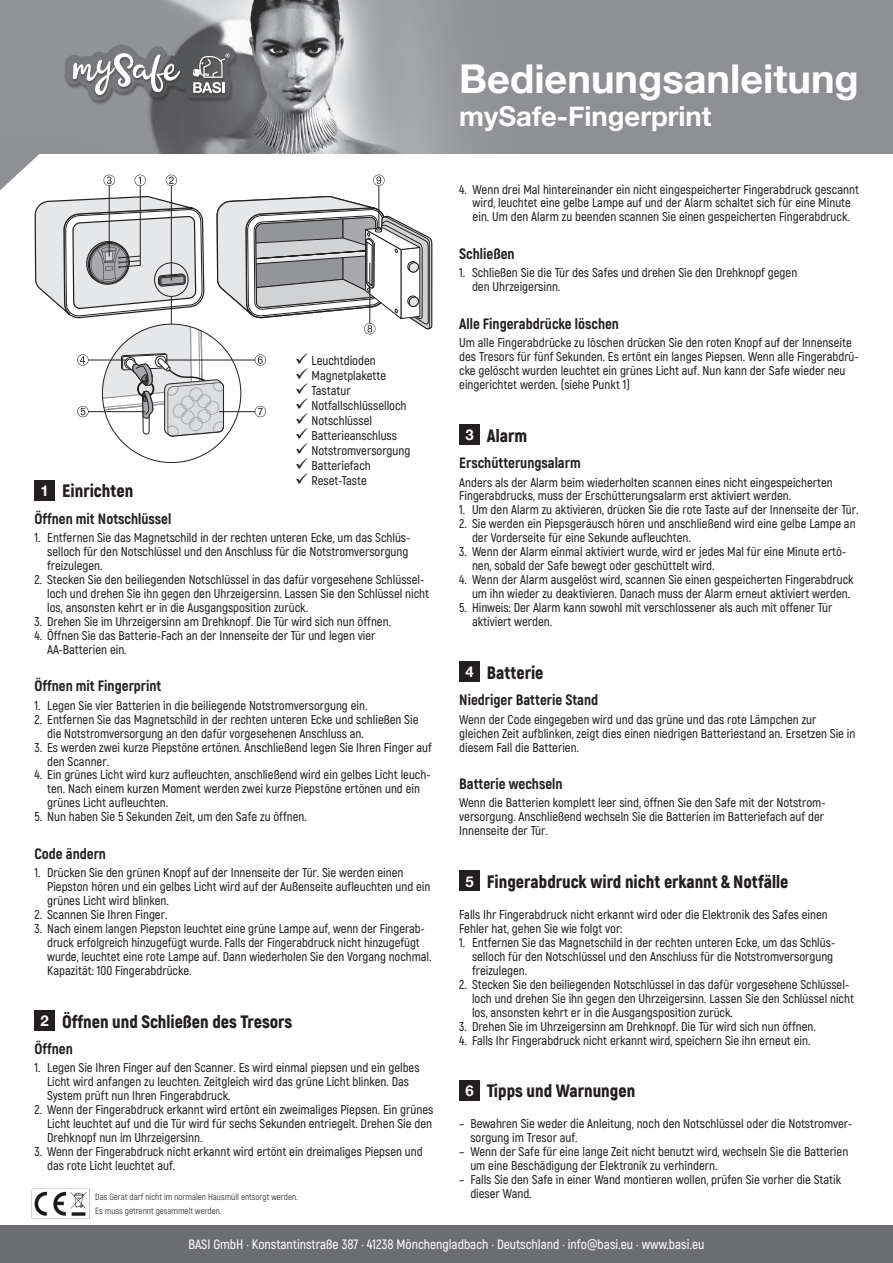
<style>
.page{position:relative;width:893px;height:1263px;background:#fff}
.page>*{position:absolute;margin:0;border:0;box-sizing:border-box;transform-origin:0 0}
.t1{font:700 39.75px "Helvetica Neue";color:#fff}
.t2{font:700 27.45px "Helvetica Neue";color:#fff}
.t3{font:900 18px "Akrobat";color:#231f20}
.t4{font:800 15px "Akrobat";color:#231f20}
.t5{font:600 13.5px "Akrobat";color:#fff}
.t6{font:600 12.75px/14px "Akrobat";color:#231f20}
.t7{font:9px/14px "Akrobat";color:#231f20}
.s1{font-family:"Helvetica Neue";font-weight:700;font-size:14.85px;color:#fff}
</style>
<div class="page">
<img style="left:0;top:0;width:893px;height:190px">
<svg style="left:73px;top:53px;width:107px;height:42px"></svg>
<svg style="left:193px;top:54px;width:37px;height:39px"></svg>
<svg style="left:35px;top:166px;width:398px;height:298px"></svg>
<hr style="left:89px;top:360px;width:37px;height:1px;background:#231f20">
<hr style="left:88px;top:411px;width:57px;height:1px;background:#231f20">
<hr style="left:219px;top:411px;width:36px;height:1px;background:#231f20">
<hr style="left:166px;top:360px;width:89px;height:1px;background:#231f20">
<div style="left:34px;top:480px;width:21px;height:20px;background:#231f20"></div>
<div style="left:34px;top:1010px;width:21px;height:21px;background:#231f20"></div>
<div style="left:459px;top:424px;width:21px;height:21px;background:#231f20"></div>
<div style="left:459px;top:661px;width:21px;height:21px;background:#231f20"></div>
<div style="left:459px;top:870px;width:21px;height:21px;background:#231f20"></div>
<div style="left:459px;top:1080px;width:21px;height:20px;background:#231f20"></div>
<div style="left:0;top:1226px;width:893px;height:37px;background:#6c6d70"></div>
<img style="left:32px;top:1188px;width:57px;height:31px">
<p class="t6" style="left:295px;top:353px;width:82px">✓ Leuchtdioden</p>
<p class="t6" style="left:295px;top:368px;width:93px">✓ Magnetplakette</p>
<p class="t6" style="left:295px;top:383px;width:57px">✓ Tastatur</p>
<p class="t6" style="left:295px;top:398px;width:113px">✓ Notfallschlüsselloch</p>
<p class="t6" style="left:295px;top:413px;width:79px">✓ Notschlüssel</p>
<p class="t6" style="left:295px;top:428px;width:104px">✓ Batterieanschluss</p>
<p class="t6" style="left:295px;top:443px;width:117px">✓ Notstromversorgung</p>
<p class="t6" style="left:295px;top:458px;width:77px">✓ Batteriefach</p>
<p class="t6" style="left:295px;top:473px;width:73px">✓ Reset-Taste</p>
<h3 class="t3" style="left:41px;top:479px;width:94px"><span class="s1">1</span> Einrichten</h3>
<p class="t4" style="left:34px;top:509px;width:138px">Öffnen mit Notschlüssel</p>
<p class="t6" style="left:47px;top:531px;width:365px;text-indent:-13px">1. Entfernen Sie das Magnetschild in der rechten unteren Ecke, um das Schlüs&shy;selloch für den Notschlüssel und den Anschluss für die Notstromversorgung freizulegen.</p>
<p class="t6" style="left:47px;top:573px;width:383px;text-indent:-13px">2. Stecken Sie den beiliegenden Notschlüssel in das dafür vorgesehene Schlüssel&shy;loch und drehen Sie ihn gegen den Uhrzeigersinn. Lassen Sie den Schlüssel nicht los, ansonsten kehrt er in die Ausgangsposition zurück.</p>
<p class="t6" style="left:34px;top:614px;width:358px">3. Drehen Sie im Uhrzeigersinn am Drehknopf. Die Tür wird sich nun öffnen.</p>
<p class="t6" style="left:47px;top:628px;width:330px;text-indent:-13px">4. Öffnen Sie das Batterie-Fach an der Innenseite der Tür und legen vier<br>AA-Batterien ein.</p>
<p class="t4" style="left:34px;top:676px;width:129px">Öffnen mit Fingerprint</p>
<p class="t6" style="left:34px;top:698px;width:334px">1. Legen Sie vier Batterien in die beiliegende Notstromversorgung ein.</p>
<p class="t6" style="left:47px;top:712px;width:373px;text-indent:-13px">2. Entfernen Sie das Magnetschild in der rechten unteren Ecke und schließen Sie die Notstromversorgung an den dafür vorgesehenen Anschluss an.</p>
<p class="t6" style="left:47px;top:740px;width:386px;text-indent:-13px">3. Es werden zwei kurze Piepstöne ertönen. Anschließend legen Sie Ihren Finger auf den Scanner.</p>
<p class="t6" style="left:47px;top:768px;width:385px;text-indent:-13px">4. Ein grünes Licht wird kurz aufleuchten, anschließend wird ein gelbes Licht leuch&shy;ten. Nach einem kurzen Moment werden zwei kurze Piepstöne ertönen und ein grünes Licht aufleuchten.</p>
<p class="t6" style="left:34px;top:810px;width:274px">5. Nun haben Sie 5 Sekunden Zeit, um den Safe zu öffnen.</p>
<p class="t4" style="left:34px;top:844px;width:73px">Code ändern</p>
<p class="t6" style="left:47px;top:866px;width:385px;text-indent:-13px">1. Drücken Sie den grünen Knopf auf der Innenseite der Tür. Sie werden einen<br>Piepston hören und ein gelbes Licht wird auf der Außenseite aufleuchten und ein grünes Licht wird blinken.</p>
<p class="t6" style="left:34px;top:907px;width:134px">2. Scannen Sie Ihren Finger.</p>
<p class="t6" style="left:47px;top:921px;width:386px;text-indent:-13px">3. Nach einem langen Piepston leuchtet eine grüne Lampe auf, wenn der Fingerab&shy;druck erfolgreich hinzugefügt wurde. Falls der Fingerabdruck nicht hinzugefügt wurde, leuchtet eine rote Lampe auf. Dann wiederholen Sie den Vorgang nochmal.<br>Kapazität: 100 Fingerabdrücke.</p>
<h3 class="t3" style="left:41px;top:1010px;width:253px"><span class="s1">2</span> Öffnen und Schließen des Tresors</h3>
<p class="t4" style="left:34px;top:1039px;width:40px">Öffnen</p>
<p class="t6" style="left:47px;top:1061px;width:374px;text-indent:-13px">1. Legen Sie Ihren Finger auf den Scanner. Es wird einmal piepsen und ein gelbes<br>Licht wird anfangen zu leuchten. Zeitgleich wird das grüne Licht blinken. Das<br>System prüft nun Ihren Fingerabdruck.</p>
<p class="t6" style="left:47px;top:1103px;width:388px;text-align:justify;text-indent:-13px">2. Wenn der Fingerabdruck erkannt wird ertönt ein zweimaliges Piepsen. Ein grünes Licht leuchtet auf und die Tür wird für sechs Sekunden entriegelt. Drehen Sie den Drehknopf nun im Uhrzeigersinn.</p>
<p class="t6" style="left:47px;top:1145px;width:377px;text-indent:-13px">3. Wenn der Fingerabdruck nicht erkannt wird ertönt ein dreimaliges Piepsen und das rote Licht leuchtet auf.</p>
<p class="t7" style="left:95px;top:1189px;width:204px">Das Gerät darf nicht im normalen Hausmüll entsorgt werden.<br>Es muss getrennt gesammelt werden.</p>
<h1 class="t1" style="left:459px;top:54px;width:401px">Bedienungsanleitung</h1>
<h2 class="t2" style="left:459px;top:99px;width:254px">mySafe-Fingerprint</h2>
<p class="t6" style="left:459px;top:182px;width:401px;text-align:center">4. Wenn drei Mal hintereinander ein nicht eingespeicherter Fingerabdruck gescannt wird, leuchtet eine gelbe Lampe auf und der Alarm schaltet sich für eine Minute<br>ein. Um den Alarm zu beenden scannen Sie einen gespeicherten Fingerabdruck.</p>
<p class="t4" style="left:459px;top:244px;width:57px">Schließen</p>
<p class="t6" style="left:472px;top:266px;width:327px;text-indent:-13px">1. Schließen Sie die Tür des Safes und drehen Sie den Drehknopf gegen den Uhrzeigersinn.</p>
<p class="t4" style="left:459px;top:314px;width:161px">Alle Fingerabdrücke löschen</p>
<p class="t6" style="left:459px;top:336px;width:401px">Um alle Fingerabdrücke zu löschen drücken Sie den roten Knopf auf der Innenseite des Tresors für fünf Sekunden. Es ertönt ein langes Piepsen. Wenn alle Fingerabdrü&shy;cke gelöscht wurden leuchtet ein grünes Licht auf. Nun kann der Safe wieder neu eingerichtet werden. (siehe Punkt 1)</p>
<h3 class="t3" style="left:465px;top:424px;width:63px"><span class="s1">3</span> Alarm</h3>
<p class="t4" style="left:459px;top:453px;width:123px">Erschütterungsalarm</p>
<p class="t6" style="left:459px;top:475px;width:375px">Anders als der Alarm beim wiederholten scannen eines nicht eingespeicherten<br>Fingerabdrucks, muss der Erschütterungsalarm erst aktiviert werden.</p>
<p class="t6" style="left:459px;top:503px;width:401px">1. Um den Alarm zu aktivieren, drücken Sie die rote Taste auf der Innenseite der Tür.</p>
<p class="t6" style="left:472px;top:517px;width:385px;text-indent:-13px">2. Sie werden ein Piepsgeräusch hören und anschließend wird eine gelbe Lampe an der Vorderseite für eine Sekunde aufleuchten.</p>
<p class="t6" style="left:472px;top:545px;width:376px;text-indent:-13px">3. Wenn der Alarm einmal aktiviert wurde, wird er jedes Mal für eine Minute ertö&shy;nen, sobald der Safe bewegt oder geschüttelt wird.</p>
<p class="t6" style="left:459px;top:573px;width:396px;text-align:right">4. Wenn der Alarm ausgelöst wird, scannen Sie einen gespeicherten Fingerabdruck um ihn wieder zu deaktivieren. Danach muss der Alarm erneut aktiviert werden.</p>
<p class="t6" style="left:472px;top:601px;width:362px;text-indent:-13px">5. Hinweis: Der Alarm kann sowohl mit verschlossener als auch mit offener Tür aktiviert werden.</p>
<h3 class="t3" style="left:465px;top:661px;width:80px"><span class="s1">4</span> Batterie</h3>
<p class="t4" style="left:459px;top:690px;width:141px">Niedriger Batterie Stand</p>
<p class="t6" style="left:459px;top:712px;width:398px">Wenn der Code eingegeben wird und das grüne und das rote Lämpchen zur gleichen Zeit aufblinken, zeigt dies einen niedrigen Batteriestand an. Ersetzen Sie in diesem Fall die Batterien.</p>
<p class="t4" style="left:459px;top:774px;width:105px">Batterie wechseln</p>
<p class="t6" style="left:459px;top:796px;width:368px;text-align:justify">Wenn die Batterien komplett leer sind, öffnen Sie den Safe mit der Notstrom&shy;versorgung. Anschließend wechseln Sie die Batterien im Batteriefach auf der Innenseite der Tür.</p>
<h3 class="t3" style="left:465px;top:870px;width:324px"><span class="s1">5</span> Fingerabdruck wird nicht erkannt&amp;Notfälle</h3>
<p class="t6" style="left:459px;top:907px;width:370px">Falls Ihr Fingerabdruck nicht erkannt wird oder die Elektronik des Safes einen<br>Fehler hat, gehen Sie wie folgt vor:</p>
<p class="t6" style="left:472px;top:935px;width:365px;text-indent:-13px">1. Entfernen Sie das Magnetschild in der rechten unteren Ecke, um das Schlüs&shy;selloch für den Notschlüssel und den Anschluss für die Notstromversorgung freizulegen.</p>
<p class="t6" style="left:472px;top:977px;width:383px;text-indent:-13px">2. Stecken Sie den beiliegenden Notschlüssel in das dafür vorgesehene Schlüssel&shy;loch und drehen Sie ihn gegen den Uhrzeigersinn. Lassen Sie den Schlüssel nicht los, ansonsten kehrt er in die Ausgangsposition zurück.</p>
<p class="t6" style="left:459px;top:1019px;width:358px">3. Drehen Sie im Uhrzeigersinn am Drehknopf. Die Tür wird sich nun öffnen.</p>
<p class="t6" style="left:459px;top:1033px;width:353px">4. Falls Ihr Fingerabdruck nicht erkannt wird, speichern Sie ihn erneut ein.</p>
<h3 class="t3" style="left:465px;top:1079px;width:171px"><span class="s1">6</span> Tipps und Warnungen</h3>
<p class="t6" style="left:470px;top:1117px;width:383px;text-indent:-11px">– Bewahren Sie weder die Anleitung, noch den Notschlüssel oder die Notstromver&shy;sorgung im Tresor auf.</p>
<p class="t6" style="left:470px;top:1145px;width:379px;text-indent:-11px">– Wenn der Safe für eine lange Zeit nicht benutzt wird, wechseln Sie die Batterien um eine Beschädigung der Elektronik zu verhindern.</p>
<p class="t6" style="left:470px;top:1172px;width:372px;text-indent:-11px">– Falls Sie den Safe in einer Wand montieren wollen, prüfen Sie vorher die Statik dieser Wand.</p>
<p class="t5" style="left:188px;top:1236px;width:517px">BASI GmbH · Konstantinstraße 387 · 41238 Mönchengladbach · Deutschland · info@basi.eu · www.basi.eu</p>
</div>
